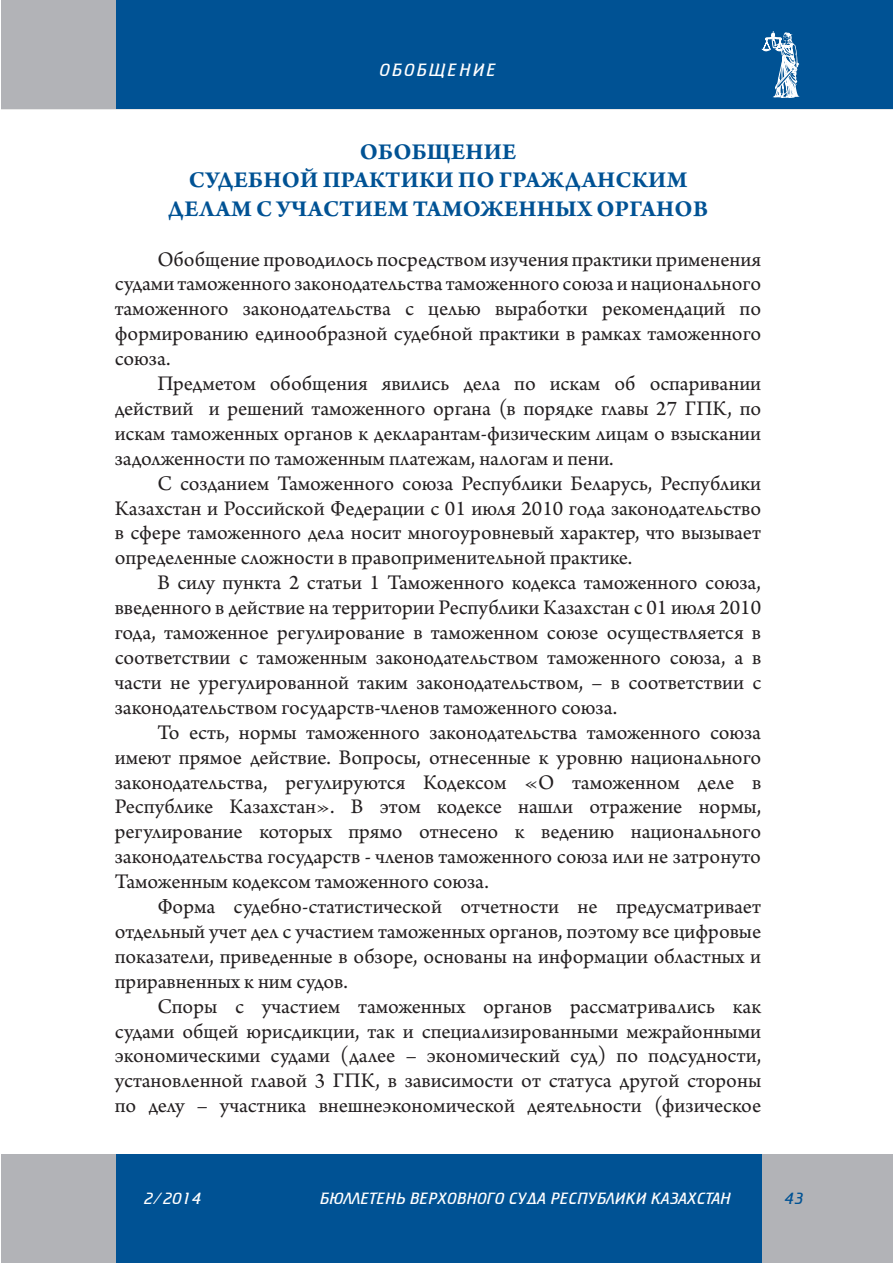
<style>
.page{position:relative;width:893px;height:1263px;background:#fff}
.page>*{position:absolute;margin:0;border:0;box-sizing:border-box;transform-origin:0 0}
.t1{font:700 24px "Arno Pro";letter-spacing:.01em;color:#005294}
.t2{font:21.9px/24.9px "Arno Pro";color:#231f20;text-align:justify}
.t3{font:300 18px "FK Cricket";letter-spacing:.11em;color:#fff}
.t4{font:300 16.5px "FK Cricket";color:#fff}
.t5{font:300 16.5px "FK Cricket";color:#005294}
</style>
<div class="page">
<div style="left:2px;top:1155px;width:114px;height:108px;background:#b2b3b7"></div>
<div style="left:116px;top:1155px;width:647px;height:108px;background:#005294"></div>
<div style="left:763px;top:1155px;width:130px;height:108px;background:#b2b3b7"></div>
<div style="left:2px;top:0;width:114px;height:109px;background:#b2b3b7"></div>
<div style="left:116px;top:0;width:777px;height:109px;background:#005294"></div>
<svg style="left:761px;top:31px;width:39px;height:67px"></svg>
<p class="t3" style="left:380px;top:62px;width:118px">ОБОБЩЕНИЕ</p>
<p class="t1" style="left:360px;top:138px;width:158px">ОБОБЩЕНИЕ</p>
<p class="t1" style="left:189px;top:166px;width:46px">судебно</p>
<p class="t1" style="left:300px;top:166px;width:389px">й практики по граждан ским</p>
<p class="t1" style="left:168px;top:195px;width:17px">дел</p>
<p class="t1" style="left:216px;top:195px;width:267px">ам с участием таможенн</p>
<p class="t1" style="left:555px;top:195px;width:119px">ых ор ганов</p>
<p class="t2" style="left:115px;top:248px;width:648px;text-indent:43px">Обобщение проводилось посредством изучения практики применения судами таможенного законодательства таможенного союза и национального таможенного законодательства с целью выработки рекомендаций по формированию единообразной судебной практики в рамках таможенного союза.</p>
<p class="t2" style="left:115px;top:372px;width:648px;text-indent:43px">Предметом обобщения явились дела по искам об оспаривании действий и решений таможенного органа (в порядке главы 27 ГПК, по искам таможенных органов к декларантам-физическим лицам о взыскании задолженности по таможенным платежам, налогам и пени.</p>
<p class="t2" style="left:115px;top:472px;width:648px;text-indent:43px">С созданием Таможенного союза Республики Беларусь, Республики Казахстан и Российской Федерации с 01 июля 2010 года законодательство в сфере таможенного дела носит многоуровневый характер, что вызывает определенные сложности в правоприменительной практике.</p>
<p class="t2" style="left:115px;top:571px;width:648px;text-indent:43px">В силу пункта 2 статьи 1 Таможенного кодекса таможенного союза, введенного в действие на территории Республики Казахстан с 01 июля 2010 года, таможенное регулирование в таможенном союзе осуществляется в соответствии с таможенным законодательством таможенного союза, а в части не урегулированной таким законодательством, – в соответствии с законодательством государств-членов таможенного союза.</p>
<p class="t2" style="left:115px;top:721px;width:648px;text-indent:43px">То есть, нормы таможенного законодательства таможенного союза имеют прямое действие. Вопросы, отнесенные к уровню национального законодательства, регулируются Кодексом «О таможенном деле в Республике Казахстан». В этом кодексе нашли отражение нормы, регулирование которых прямо отнесено к ведению национального законодательства государств - членов таможенного союза или не затронуто Таможенным кодексом таможенного союза.</p>
<p class="t2" style="left:115px;top:895px;width:648px;text-indent:43px">Форма судебно-статистической отчетности не предусматривает отдельный учет дел с участием таможенных органов, поэтому все цифровые показатели, приведенные в обзоре, основаны на информации областных и приравненных к ним судов.</p>
<p class="t2" style="left:115px;top:995px;width:648px;text-indent:43px">Споры с участием таможенных органов рассматривались как судами общей юрисдикции, так и специализированными межрайонными экономическими судами (далее – экономический суд) по подсудности, установленной главой 3 ГПК, в зависимости от статуса другой стороны по делу – участника внешнеэкономической деятельности (физическое</p>
<p class="t4" style="left:144px;top:1190px;width:59px">2/2014</p>
<p class="t4" style="left:320px;top:1190px;width:413px">БЮЛЛЕТЕНЬ ВЕРХОВНОГО СУДА РЕСПУБЛИКИ КАЗАХСТАН</p>
<p class="t5" style="left:784px;top:1190px;width:21px">43</p>
</div>
